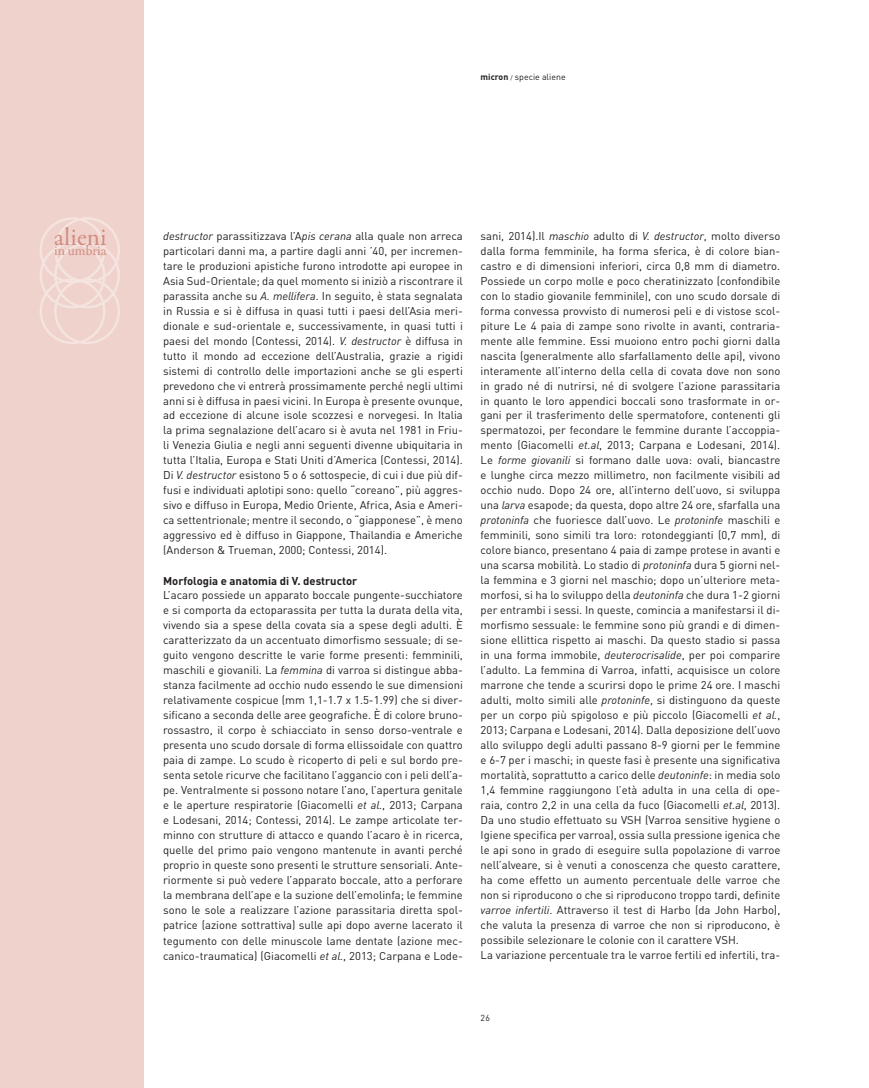
<style>
.page{position:relative;width:869px;height:1088px;background:#fff}
.page>*{position:absolute;margin:0;border:0;box-sizing:border-box;transform-origin:0 0}
.t1{font:25.5px "Garamond Premr Pro";letter-spacing:.005em;color:#d38b81}
.t2{font:14.25px "Garamond Premr Pro";letter-spacing:-.005em;color:#d38b81}
.Normale{font:11.25px/15px "DIN";color:#231f20;text-align:justify}
.Normale-2{font:700 11.25px "DIN";color:#231f20}
.t3{font:8.75px "DIN";color:#231f20}
.s1{font-weight:700}
.s2{font-size:6.25px}
.s3{font-family:"DIN Pro";font-style:italic}
</style>
<div class="page">
<div style="left:0;top:0;width:144px;height:1088px;background:#efd2cb"></div>
<div style="left:54px;top:217px;width:66px;height:66px;border:2px solid #fff;border-radius:50%"></div>
<div style="left:39px;top:217px;width:66px;height:66px;border:2px solid #fff;border-radius:50%"></div>
<div style="left:54px;top:242px;width:66px;height:66px;border:2px solid #fff;border-radius:50%"></div>
<div style="left:39px;top:242px;width:66px;height:66px;border:2px solid #fff;border-radius:50%"></div>
<div style="left:54px;top:278px;width:66px;height:66px;border:2px solid #fff;border-radius:50%"></div>
<div style="left:39px;top:278px;width:66px;height:66px;border:2px solid #fff;border-radius:50%"></div>
<p class="t3" style="left:480px;top:71px;width:86px"><span class="s1">micron</span> <span class="s2">/</span> specie aliene</p>
<p class="t1" style="left:54px;top:221px;width:54px">alieni</p>
<p class="t2" style="left:54px;top:242px;width:54px">in umbria</p>
<p class="Normale" style="left:163px;top:228px;width:301px"><span class="s3">destructor</span> parassitizzava l’A<span class="s3">pis cerana</span> alla quale non arreca particolari danni ma, a partire dagli anni ’40, per incremen&shy;tare le produzioni apistiche furono introdotte api europee in Asia Sud-Orientale; da quel momento si iniziò a riscontrare il parassita anche su <span class="s3">A. mellifera</span>. In seguito, è stata segnalata in Russia e si è diffusa in quasi tutti i paesi dell’Asia meri&shy;dionale e sud-orientale e, successivamente, in quasi tutti i paesi del mondo (Contessi, 2014). <span class="s3">V. destructor</span> è diffusa in tutto il mondo ad eccezione dell’Australia, grazie a rigidi sistemi di controllo delle importazioni anche se gli esperti prevedono che vi entrerà prossimamente perché negli ultimi anni si è diffusa in paesi vicini. In Europa è presente ovunque, ad eccezione di alcune isole scozzesi e norvegesi. In Italia la prima segnalazione dell’acaro si è avuta nel 1981 in Friu&shy;li Venezia Giulia e negli anni seguenti divenne ubiquitaria in tutta l’Italia, Europa e Stati Uniti d’America (Contessi, 2014).<br>Di <span class="s3">V. destructor</span> esistono 5 o 6 sottospecie, di cui i due più dif&shy;fusi e individuati aplotipi sono: quello “coreano”, più aggres&shy;sivo e diffuso in Europa, Medio Oriente, Africa, Asia e Ameri&shy;ca settentrionale; mentre il secondo, o “giapponese”, è meno aggressivo ed è diffuso in Giappone, Thailandia e Americhe (Anderson &amp; Trueman, 2000; Contessi, 2014).</p>
<p class="Normale-2" style="left:163px;top:573px;width:195px">Morfologia e anatomia di V. destructor</p>
<p class="Normale" style="left:163px;top:588px;width:301px">L’acaro possiede un apparato boccale pungente-succhiatore e si comporta da ectoparassita per tutta la durata della vita, vivendo sia a spese della covata sia a spese degli adulti. È caratterizzato da un accentuato dimorfismo sessuale; di se&shy;guito vengono descritte le varie forme presenti: femminili, maschili e giovanili. La <span class="s3">femmina</span> di varroa si distingue abba&shy;stanza facilmente ad occhio nudo essendo le sue dimensioni relativamente cospicue (mm 1,1-1.7 x 1.5-1.99) che si diver&shy;sificano a seconda delle aree geografiche. È di colore bruno&shy;rossastro, il corpo è schiacciato in senso dorso-ventrale e presenta uno scudo dorsale di forma ellissoidale con quattro paia di zampe. Lo scudo è ricoperto di peli e sul bordo pre&shy;senta setole ricurve che facilitano l’aggancio con i peli dell’a&shy;pe. Ventralmente si possono notare l’ano, l’apertura genitale e le aperture respiratorie (Giacomelli <span class="s3">et al.</span>, 2013; Carpana e Lodesani, 2014; Contessi, 2014). Le zampe articolate ter&shy;minno con strutture di attacco e quando l’acaro è in ricerca, quelle del primo paio vengono mantenute in avanti perché proprio in queste sono presenti le strutture sensoriali. Ante&shy;riormente si può vedere l’apparato boccale, atto a perforare la membrana dell’ape e la suzione dell’emolinfa; le femmine sono le sole a realizzare l’azione parassitaria diretta spol&shy;patrice (azione sottrattiva) sulle api dopo averne lacerato il tegumento con delle minuscole lame dentate (azione mec&shy;canico-traumatica) (Giacomelli <span class="s3">et al.</span>, 2013; Carpana e Lode-</p>
<p class="Normale" style="left:480px;top:228px;width:301px">sani, 2014).Il <span class="s3">maschio</span> adulto di <span class="s3">V. destructor</span>, molto diverso dalla forma femminile, ha forma sferica, è di colore bian&shy;castro e di dimensioni inferiori, circa 0,8 mm di diametro.<br>Possiede un corpo molle e poco cheratinizzato (confondibile con lo stadio giovanile femminile), con uno scudo dorsale di forma convessa provvisto di numerosi peli e di vistose scol&shy;piture Le 4 paia di zampe sono rivolte in avanti, contraria&shy;mente alle femmine. Essi muoiono entro pochi giorni dalla nascita (generalmente allo sfarfallamento delle api), vivono interamente all’interno della cella di covata dove non sono in grado né di nutrirsi, né di svolgere l’azione parassitaria in quanto le loro appendici boccali sono trasformate in or&shy;gani per il trasferimento delle spermatofore, contenenti gli spermatozoi, per fecondare le femmine durante l’accoppia&shy;mento (Giacomelli <span class="s3">et.al</span>, 2013; Carpana e Lodesani, 2014).<br>Le <span class="s3">forme giovanili</span> si formano dalle uova: ovali, biancastre e lunghe circa mezzo millimetro, non facilmente visibili ad occhio nudo. Dopo 24 ore, all’interno dell’uovo, si sviluppa una <span class="s3">larva</span> esapode; da questa, dopo altre 24 ore, sfarfalla una <span class="s3">protoninfa</span> che fuoriesce dall’uovo. Le <span class="s3">protoninfe</span> maschili e femminili, sono simili tra loro: rotondeggianti (0,7 mm), di colore bianco, presentano 4 paia di zampe protese in avanti e una scarsa mobilità. Lo stadio di <span class="s3">protoninfa</span> dura 5 giorni nel&shy;la femmina e 3 giorni nel maschio; dopo un’ulteriore meta&shy;morfosi, si ha lo sviluppo della <span class="s3">deutoninfa</span> che dura 1-2 giorni per entrambi i sessi. In queste, comincia a manifestarsi il di&shy;morfismo sessuale: le femmine sono più grandi e di dimen&shy;sione ellittica rispetto ai maschi. Da questo stadio si passa in una forma immobile, <span class="s3">deuterocrisalide</span>, per poi comparire l’adulto. La femmina di Varroa, infatti, acquisisce un colore marrone che tende a scurirsi dopo le prime 24 ore. I maschi adulti, molto simili alle <span class="s3">protoninfe</span>, si distinguono da queste per un corpo più spigoloso e più piccolo (Giacomelli <span class="s3">et al.</span>, 2013; Carpana e Lodesani, 2014). Dalla deposizione dell’uovo allo sviluppo degli adulti passano 8-9 giorni per le femmine e 6-7 per i maschi; in queste fasi è presente una significativa mortalità, soprattutto a carico delle <span class="s3">deutoninfe</span>: in media solo 1,4 femmine raggiungono l’età adulta in una cella di ope&shy;raia, contro 2,2 in una cella da fuco (Giacomelli <span class="s3">et.al</span>, 2013).<br>Da uno studio effettuato su VSH (Varroa sensitive hygiene o Igiene specifica per varroa), ossia sulla pressione igenica che le api sono in grado di eseguire sulla popolazione di varroe nell’alveare, si è venuti a conoscenza che questo carattere, ha come effetto un aumento percentuale delle varroe che non si riproducono o che si riproducono troppo tardi, definite <span class="s3">varroe infertili</span>. Attraverso il test di Harbo (da John Harbo), che valuta la presenza di varroe che non si riproducono, è possibile selezionare le colonie con il carattere VSH.</p>
<p class="Normale" style="left:480px;top:948px;width:301px">La variazione percentuale tra le varroe fertili ed infertili, tra-</p>
<p class="t3" style="left:480px;top:1013px;width:11px">26</p>
</div>
